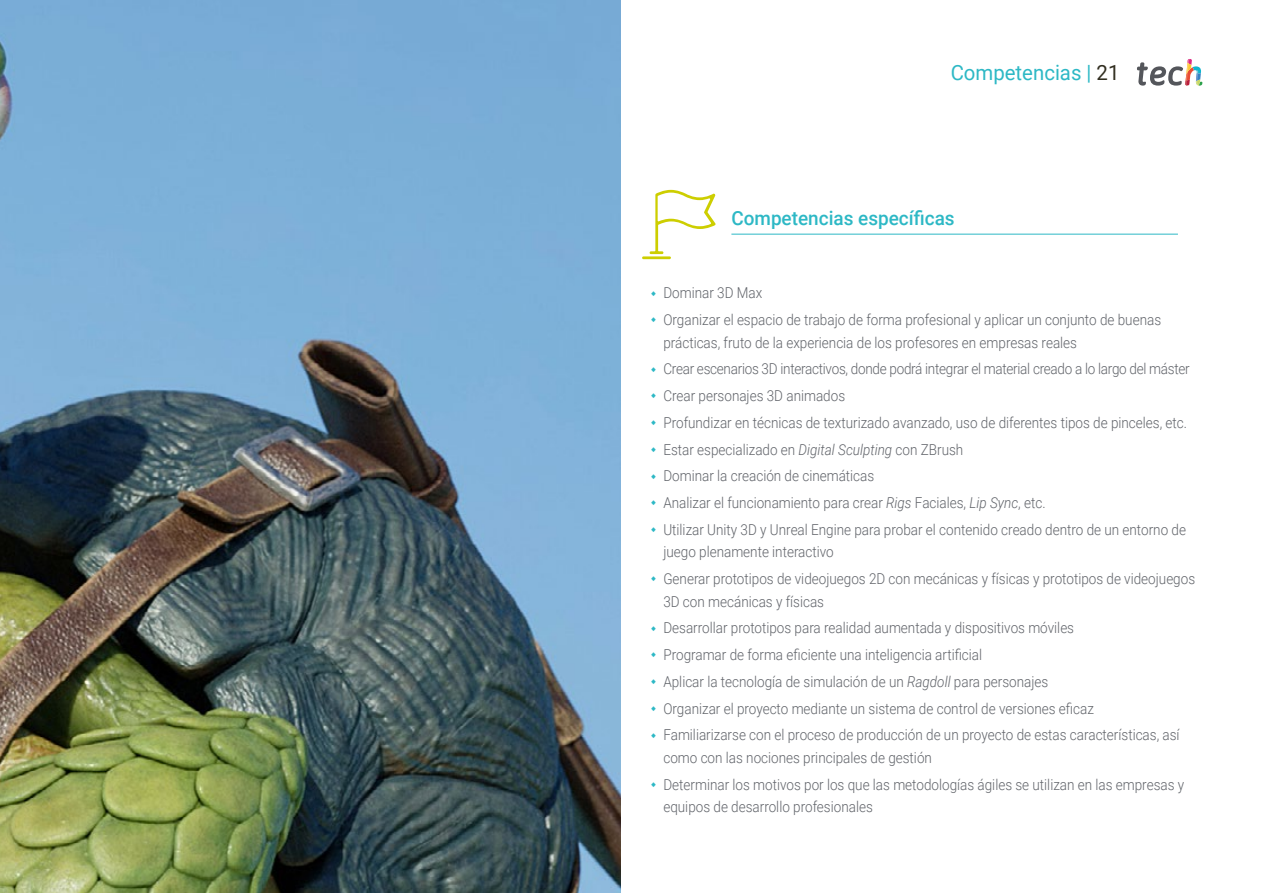
<style>
.page{position:relative;width:1263px;height:893px;background:#fff}
.page>*{position:absolute;margin:0;border:0;box-sizing:border-box;transform-origin:0 0}
.t1{font:21px "Roboto";color:#2db8c5}
.t2{font:500 19.5px "Roboto";color:#2db8c5}
.t3{font:300 15px/26.7px "Roboto";color:#61646a;scale:.9 1}
.s1{color:#312e20}
.s2{font-style:italic}
</style>
<div class="page">
<img style="left:0;top:0;width:621px;height:893px">
<hr style="left:731px;top:234px;width:447px;height:1px;background:#2db8c5">
<hr style="left:642px;top:256px;width:29px;height:3px;background:#cdce00">
<svg style="left:650px;top:190px;width:65px;height:64px"></svg>
<svg style="left:1137px;top:59px;width:65px;height:27px"></svg>
<h1 class="t1" style="left:951px;top:57px;width:170px">Competencias | <span class="s1">21</span></h1>
<h2 class="t2" style="left:731px;top:205px;width:225px">Competencias específicas</h2>
<p class="t3" style="left:663px;top:279px;width:555px">Dominar 3D Max<br>Organizar el espacio de trabajo de forma profesional y aplicar un conjunto de buenas</p>
<p class="t3" style="left:663px;top:328px;width:586px">prácticas, fruto de la experiencia de los profesores en empresas reales<br>Crear escenarios 3D interactivos, donde podrá integrar el material creado a lo largo del máster Crear personajes 3D animados<br>Profundizar en técnicas de texturizado avanzado, uso de diferentes tipos de pinceles, etc.<br>Estar especializado en <span class="s2">Digital Sculpting</span> con ZBrush<br>Dominar la creación de cinemáticas<br>Analizar el funcionamiento para crear <span class="s2">Rigs</span> Faciales, <span class="s2">Lip Sync</span>, etc.<br>Utilizar Unity 3D y Unreal Engine para probar el contenido creado dentro de un entorno de</p>
<p class="t3" style="left:663px;top:538px;width:592px">juego plenamente interactivo<br>Generar prototipos de videojuegos 2D con mecánicas y físicas y prototipos de videojuegos</p>
<p class="t3" style="left:663px;top:587px;width:575px">3D con mecánicas y físicas<br>Desarrollar prototipos para realidad aumentada y dispositivos móviles<br>Programar de forma eficiente una inteligencia artificial<br>Aplicar la tecnología de simulación de un <span class="s2">Ragdoll</span> para personajes<br>Organizar el proyecto mediante un sistema de control de versiones eficaz Familiarizarse con el proceso de producción de un proyecto de estas características, así</p>
<p class="t3" style="left:663px;top:744px;width:580px">como con las nociones principales de gestión<br>Determinar los motivos por los que las metodologías ágiles se utilizan en las empresas y</p>
<p class="t3" style="left:663px;top:793px;width:234px">equipos de desarrollo profesionales</p>
</div>
